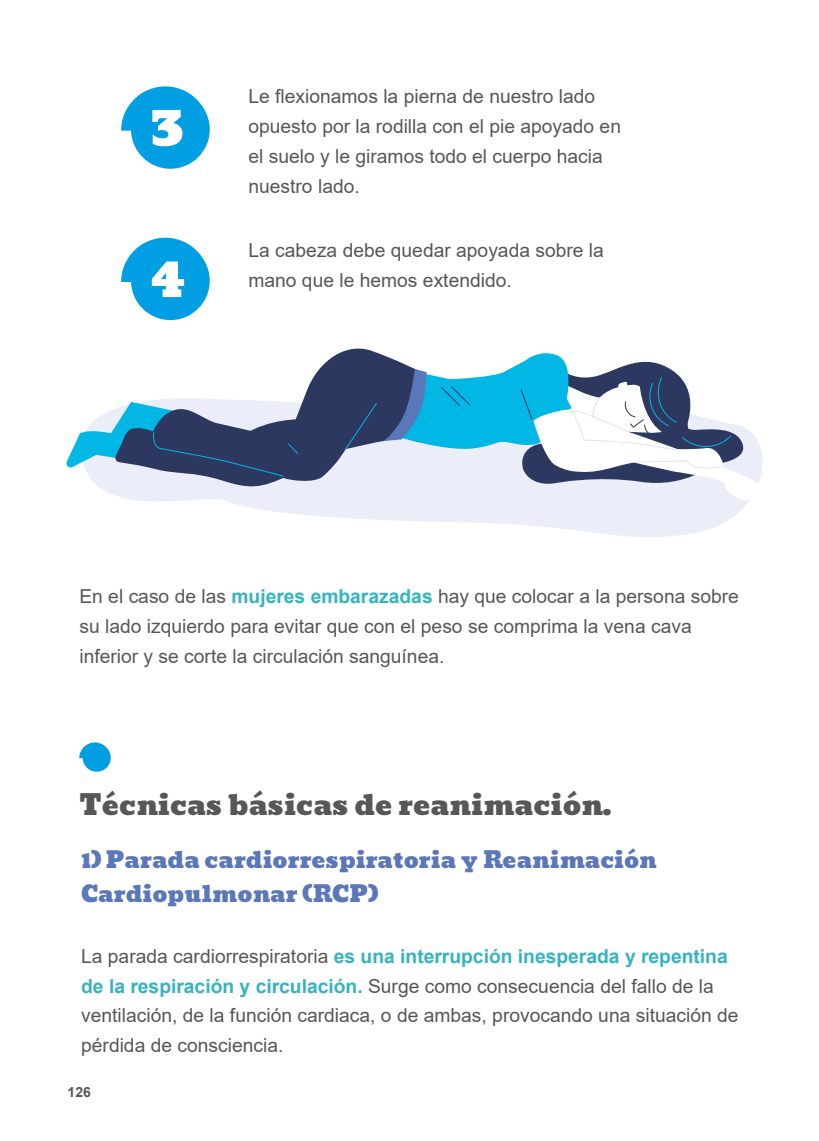
<style>
.page{position:relative;width:819px;height:1141px;background:#fff}
.page>*{position:absolute;margin:0;border:0;box-sizing:border-box;transform-origin:0 0}
.t1{font:54.25px "Bevan";color:#fff}
.t2{font:28px "Bevan";color:#575756}
.t3{font:22.75px/33.2px "Bevan";color:#5a77ba}
.t4{font:19.25px/29.8px "Arial";color:#575756}
.t5{font:700 14px "Arial";color:#575756}
.s1{font-weight:700;color:#35b3c1}
</style>
<div class="page">
<svg style="left:121px;top:86px;width:89px;height:83px"></svg>
<svg style="left:121px;top:238px;width:89px;height:82px"></svg>
<svg style="left:103px;top:400px;width:644px;height:137px;fill:#ebedf8"></svg>
<svg style="left:152px;top:348px;width:232px;height:136px"></svg>
<svg style="left:345px;top:403px;width:32px;height:46px"></svg>
<svg style="left:66px;top:402px;width:256px;height:87px;background:#728da9"></svg>
<svg style="left:384px;top:353px;width:379px;height:150px"></svg>
<svg style="left:79px;top:742px;width:32px;height:30px"></svg>
<p class="t1" style="left:150px;top:95px;width:36px">3</p>
<p class="t1" style="left:150px;top:247px;width:37px">4</p>
<p class="t4" style="left:248px;top:82px;width:374px">Le flexionamos la pierna de nuestro lado opuesto por la rodilla con el pie apoyado en el suelo y le giramos todo el cuerpo hacia nuestro lado.</p>
<p class="t4" style="left:248px;top:235px;width:357px">La cabeza debe quedar apoyada sobre la mano que le hemos extendido.</p>
<p class="t4" style="left:79px;top:582px;width:661px">En el caso de las <span class="s1">mujeres embarazadas</span> hay que colocar a la persona sobre su lado izquierdo para evitar que con el peso se comprima la vena cava inferior y se corte la circulación sanguínea.</p>
<p class="t2" style="left:79px;top:789px;width:533px">Técnicas básicas de reanimación.</p>
<p class="t3" style="left:81px;top:844px;width:577px">1) Parada cardiorrespiratoria y Reanimación<br>Cardiopulmonar (RCP)</p>
<p class="t4" style="left:81px;top:941px;width:658px">La parada cardiorrespiratoria <span class="s1">es una interrupción inesperada y repentina de la respiración y circulación.</span> Surge como consecuencia del fallo de la ventilación, de la función cardiaca, o de ambas, provocando una situación de pérdida de consciencia.</p>
<p class="t5" style="left:68px;top:1082px;width:25px">126</p>
</div>
